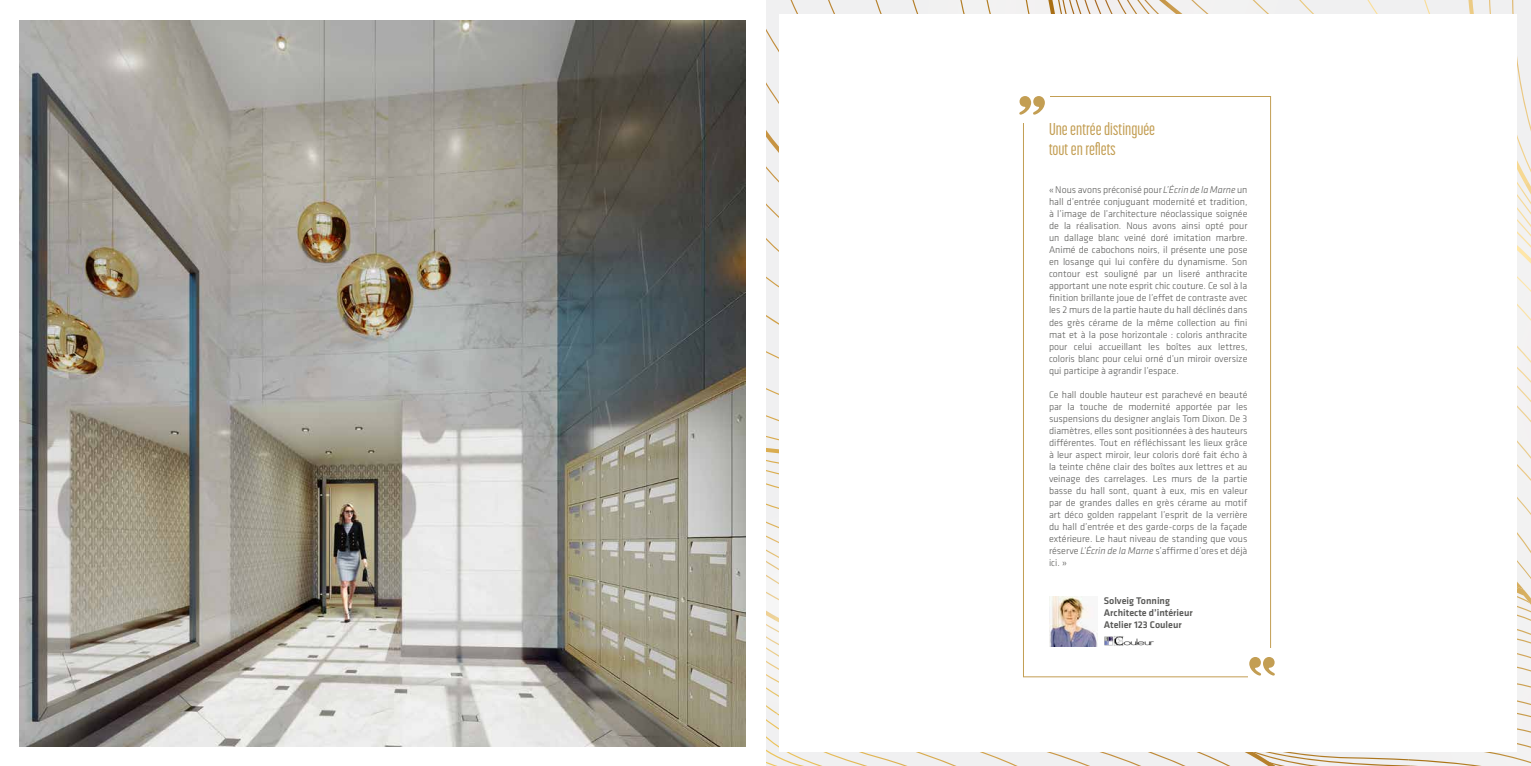
<style>
.page{position:relative;width:1531px;height:766px;background:#fff}
.page>*{position:absolute;margin:0;border:0;box-sizing:border-box;transform-origin:0 0}
.t1{font:500 17px/20px "Korolev Compressed";color:#c39e53}
.t2{font:300 10px/12px "Klavika Basic";color:#585856;text-align:justify}
.t3{font:500 10px/12px "Klavika Basic";color:#585856}
.s1{font-style:italic}
</style>
<div class="page">
<img style="left:1517px;top:604px;width:14px;height:27px">
<img style="left:1517px;top:644px;width:14px;height:43px">
<img style="left:1517px;top:706px;width:14px;height:11px">
<img style="left:1502px;top:735px;width:29px;height:28px">
<img style="left:1517px;top:606px;width:14px;height:14px">
<img style="left:1517px;top:631px;width:14px;height:12px">
<img style="left:1517px;top:658px;width:14px;height:13px">
<img style="left:1517px;top:691px;width:14px;height:14px">
<img style="left:1517px;top:722px;width:14px;height:10px">
<img style="left:1517px;top:589px;width:14px;height:15px">
<img style="left:1517px;top:515px;width:13px;height:61px">
<img style="left:1517px;top:488px;width:14px;height:27px">
<img style="left:1518px;top:576px;width:13px;height:15px">
<svg style="left:1517px;top:582px;width:6px;height:7px"></svg>
<div style="left:780px;top:14px;width:737px;height:737px;background:#fff"></div>
<div style="left:1023px;top:96px;width:248px;height:581px;background:#fff;border:1px solid #c39e53"></div>
<svg style="left:766px;top:0;width:765px;height:488px"></svg>
<svg style="left:766px;top:546px;width:736px;height:220px"></svg>
<img style="left:1049px;top:596px;width:49px;height:50px">
<img style="left:1104px;top:635px;width:51px;height:11px">
<img style="left:20px;top:21px;width:726px;height:725px">
<h1 class="t1" style="left:1049px;top:119px;width:108px">Une entrée distinguée tout en reflets</h1>
<p class="t2" style="left:1049px;top:184px;width:200px">« Nous avons préconisé pour <span class="s1">L’Écrin de la Marne</span> un hall d’entrée conjuguant modernité et tradition, à l’image de l’architecture néoclassique soignée de la réalisation. Nous avons ainsi opté pour un dallage blanc veiné doré imitation marbre.<br>Animé de cabochons noirs, il présente une pose en losange qui lui confère du dynamisme. Son contour est souligné par un liseré anthracite apportant une note esprit chic couture. Ce sol à la finition brillante joue de l’effet de contraste avec les 2 murs de la partie haute du hall déclinés dans des grès cérame de la même collection au fini mat et à la pose horizontale : coloris anthracite pour celui accueillant les boîtes aux lettres, coloris blanc pour celui orné d’un miroir oversize qui participe à agrandir l’espace.</p>
<p class="t2" style="left:1049px;top:388px;width:200px">Ce hall double hauteur est parachevé en beauté par la touche de modernité apportée par les suspensions du designer anglais Tom Dixon. De 3 diamètres, elles sont positionnées à des hauteurs différentes. Tout en réfléchissant les lieux grâce à leur aspect miroir, leur coloris doré fait écho à la teinte chêne clair des boîtes aux lettres et au veinage des carrelages. Les murs de la partie basse du hall sont, quant à eux, mis en valeur par de grandes dalles en grès cérame au motif art déco golden rappelant l’esprit de la verrière du hall d’entrée et des garde-corps de la façade extérieure. Le haut niveau de standing que vous réserve <span class="s1">L’Écrin de la Marne</span> s’affirme d’ores et déjà ici. »</p>
<p class="t3" style="left:1104px;top:594px;width:91px">Solveig Tonning<br>Architecte d’intérieur<br>Atelier 123 Couleur</p>
</div>
